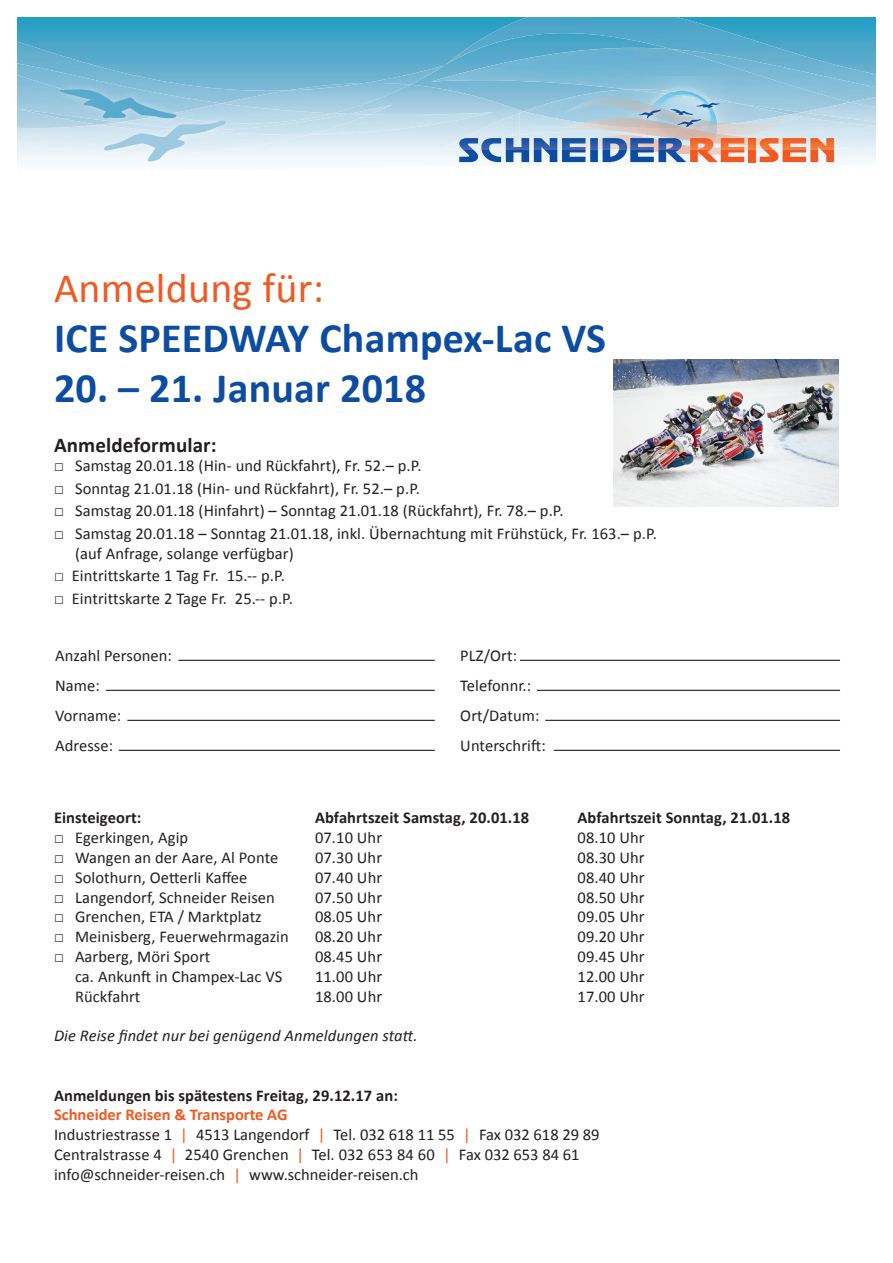
<style>
.page{position:relative;width:893px;height:1263px;background:#fff}
.page>*{position:absolute;margin:0;border:0;box-sizing:border-box;transform-origin:0 0}
.Front_Datum_und_Zusa{font:700 42px "Calibri";letter-spacing:.005em;color:#0d4da1}
.Front_Titel{font:42px "Calibri";letter-spacing:.005em;color:#f15921}
.Grundtext{font:700 21px "Calibri";letter-spacing:.005em;color:#231f20}
.Grundtext-2{font:16.5px/19.8px "Calibri";letter-spacing:.005em;color:#231f20}
.Grundtext_linksbündi{font:16.5px/19.8px "Calibri";color:#231f20}
.Grundtext-3{font:700 16.5px "Calibri";letter-spacing:.005em;color:#231f20}
.Grundtext-4{font:italic 16.5px "Calibri";letter-spacing:.005em;color:#231f20}
.Grundtext_linksbündi-2{font:700 16.5px "Calibri";letter-spacing:.005em;color:#231f20}
.s1{font-family:"Arial"}
.s2{font-weight:700;color:#f15921}
.s3{color:#f15921}
</style>
<div class="page">
<svg style="left:17px;top:17px;width:428px;height:31px;background:#32a1c6"></svg>
<img style="left:445px;top:17px;width:431px;height:70px">
<img style="left:672px;top:49px;width:204px;height:45px">
<img style="left:524px;top:89px;width:266px;height:5px">
<img style="left:17px;top:42px;width:427px;height:61px">
<img style="left:221px;top:83px;width:189px;height:30px">
<img style="left:17px;top:63px;width:204px;height:42px">
<img style="left:227px;top:103px;width:106px;height:2px">
<img style="left:17px;top:105px;width:376px;height:49px">
<img style="left:235px;top:114px;width:135px;height:21px">
<div style="left:97px;top:112px;width:138px;height:59px;background:#fff;opacity:.4"></div>
<div style="left:52px;top:81px;width:134px;height:47px;background:#fff;opacity:.4"></div>
<svg style="left:60px;top:88px;width:167px;height:75px;background:#b5d7e7"></svg>
<img style="left:589px;top:77px;width:185px;height:17px">
<svg style="left:459px;top:94px;width:417px;height:73px;background:#b5c1cf"></svg>
<hr style="left:178px;top:660px;width:257px;height:1px;background:#231f20">
<hr style="left:106px;top:690px;width:329px;height:1px;background:#231f20">
<hr style="left:127px;top:720px;width:308px;height:1px;background:#231f20">
<hr style="left:119px;top:750px;width:316px;height:1px;background:#231f20">
<hr style="left:520px;top:660px;width:320px;height:1px;background:#231f20">
<hr style="left:537px;top:690px;width:303px;height:1px;background:#231f20">
<hr style="left:545px;top:720px;width:295px;height:1px;background:#231f20">
<hr style="left:554px;top:750px;width:286px;height:1px;background:#231f20">
<img style="left:614px;top:359px;width:225px;height:147px">
<p class="Front_Titel" style="left:54px;top:261px;width:271px">Anmeldung für:</p>
<p class="Front_Datum_und_Zusa" style="left:54px;top:311px;width:554px">ICE SPEEDWAY Champex-Lac VS</p>
<p class="Front_Datum_und_Zusa" style="left:54px;top:362px;width:374px">20. – 21. Januar 2018</p>
<p class="Grundtext" style="left:54px;top:431px;width:164px">Anmeldeformular:</p>
<p class="Grundtext-2" style="left:54px;top:456px;width:369px"><span class="s1">□</span> Samstag 20.01.18 (Hin- und Rückfahrt), Fr. 52.– p.P.</p>
<p class="Grundtext-2" style="left:54px;top:479px;width:367px"><span class="s1">□</span> Sonntag 21.01.18 (Hin- und Rückfahrt), Fr. 52.– p.P.</p>
<p class="Grundtext-2" style="left:54px;top:501px;width:511px"><span class="s1">□</span> Samstag 20.01.18 (Hinfahrt) – Sonntag 21.01.18 (Rückfahrt), Fr. 78.– p.P.</p>
<p class="Grundtext-2" style="left:75px;top:524px;width:583px;text-indent:-21px"><span class="s1">□</span> Samstag 20.01.18 – Sonntag 21.01.18, inkl. Übernachtung mit Frühstück, Fr. 163.– p.P. (auf Anfrage, solange verfügbar)</p>
<p class="Grundtext-2" style="left:54px;top:566px;width:232px">□ Eintrittskarte 1 Tag Fr. 15.-- p.P.</p>
<p class="Grundtext-2" style="left:54px;top:588px;width:240px">□ Eintrittskarte 2 Tage Fr. 25.-- p.P.</p>
<p class="Grundtext-2" style="left:55px;top:645px;width:119px">Anzahl Personen:</p>
<p class="Grundtext-2" style="left:55px;top:675px;width:46px">Name:</p>
<p class="Grundtext-2" style="left:55px;top:705px;width:68px">Vorname:</p>
<p class="Grundtext-2" style="left:55px;top:735px;width:60px">Adresse:</p>
<p class="Grundtext-2" style="left:460px;top:645px;width:58px">PLZ/Ort:</p>
<p class="Grundtext-2" style="left:460px;top:675px;width:73px">Telefonnr.:</p>
<p class="Grundtext-2" style="left:460px;top:705px;width:81px">Ort/Datum:</p>
<p class="Grundtext-2" style="left:460px;top:735px;width:87px">Unterschrift:</p>
<p class="Grundtext-3" style="left:54px;top:807px;width:89px">Einsteigeort:</p>
<p class="Grundtext-3" style="left:315px;top:807px;width:216px">Abfahrtszeit Samstag, 20.01.18</p>
<p class="Grundtext-3" style="left:577px;top:807px;width:214px">Abfahrtszeit Sonntag, 21.01.18</p>
<p class="Grundtext-2" style="left:54px;top:828px;width:136px"><span class="s1">□</span> Egerkingen, Agip</p>
<p class="Grundtext-2" style="left:315px;top:828px;width:69px">07.10 Uhr</p>
<p class="Grundtext-2" style="left:577px;top:828px;width:69px">08.10 Uhr</p>
<p class="Grundtext-2" style="left:54px;top:848px;width:226px"><span class="s1">□</span> Wangen an der Aare, Al Ponte</p>
<p class="Grundtext-2" style="left:315px;top:848px;width:69px">07.30 Uhr</p>
<p class="Grundtext-2" style="left:577px;top:848px;width:69px">08.30 Uhr</p>
<p class="Grundtext-2" style="left:54px;top:867px;width:195px"><span class="s1">□</span> Solothurn, Oetterli Kaffee</p>
<p class="Grundtext-2" style="left:315px;top:867px;width:69px">07.40 Uhr</p>
<p class="Grundtext-2" style="left:578px;top:867px;width:69px">08.40 Uhr</p>
<p class="Grundtext-2" style="left:54px;top:887px;width:222px"><span class="s1">□</span> Langendorf, Schneider Reisen</p>
<p class="Grundtext-2" style="left:315px;top:887px;width:69px">07.50 Uhr</p>
<p class="Grundtext-2" style="left:577px;top:887px;width:69px">08.50 Uhr</p>
<p class="Grundtext-2" style="left:54px;top:907px;width:209px"><span class="s1">□</span> Grenchen, ETA / Marktplatz</p>
<p class="Grundtext-2" style="left:315px;top:907px;width:69px">08.05 Uhr</p>
<p class="Grundtext-2" style="left:577px;top:907px;width:69px">09.05 Uhr</p>
<p class="Grundtext-2" style="left:54px;top:927px;width:236px"><span class="s1">□</span> Meinisberg, Feuerwehrmagazin</p>
<p class="Grundtext-2" style="left:315px;top:927px;width:69px">08.20 Uhr</p>
<p class="Grundtext-2" style="left:577px;top:927px;width:69px">09.20 Uhr</p>
<p class="Grundtext-2" style="left:54px;top:947px;width:158px"><span class="s1">□</span> Aarberg, Möri Sport</p>
<p class="Grundtext-2" style="left:315px;top:947px;width:69px">08.45 Uhr</p>
<p class="Grundtext-2" style="left:577px;top:947px;width:69px">09.45 Uhr</p>
<p class="Grundtext-2" style="left:75px;top:966px;width:209px">ca. Ankunft in Champex-Lac VS</p>
<p class="Grundtext-2" style="left:315px;top:966px;width:69px">11.00 Uhr</p>
<p class="Grundtext-2" style="left:577px;top:966px;width:69px">12.00 Uhr</p>
<p class="Grundtext-2" style="left:75px;top:986px;width:67px">Rückfahrt</p>
<p class="Grundtext-2" style="left:315px;top:986px;width:69px">18.00 Uhr</p>
<p class="Grundtext-2" style="left:577px;top:986px;width:69px">17.00 Uhr</p>
<p class="Grundtext-4" style="left:54px;top:1024px;width:365px">Die Reise findet nur bei genügend Anmeldungen statt.</p>
<p class="Grundtext_linksbündi-2" style="left:54px;top:1084px;width:345px">Anmeldungen bis spätestens Freitag, 29.12.17 an:</p>
<p class="Grundtext_linksbündi" style="left:54px;top:1105px;width:547px"><span class="s2">Schneider Reisen &amp; Transporte AG<br></span>Industriestrasse 1 <span class="s3">|</span> 4513 Langendorf <span class="s3">|</span> Tel. 032 618 11 55 <span class="s3">|</span> Fax 032 618 29 89<br>Centralstrasse 4 <span class="s3">|</span> 2540 Grenchen <span class="s3">|</span> Tel. 032 653 84 60 <span class="s3">|</span> Fax 032 653 84 61 info@schneider-reisen.ch <span class="s3">|</span> www.schneider-reisen.ch</p>
</div>
